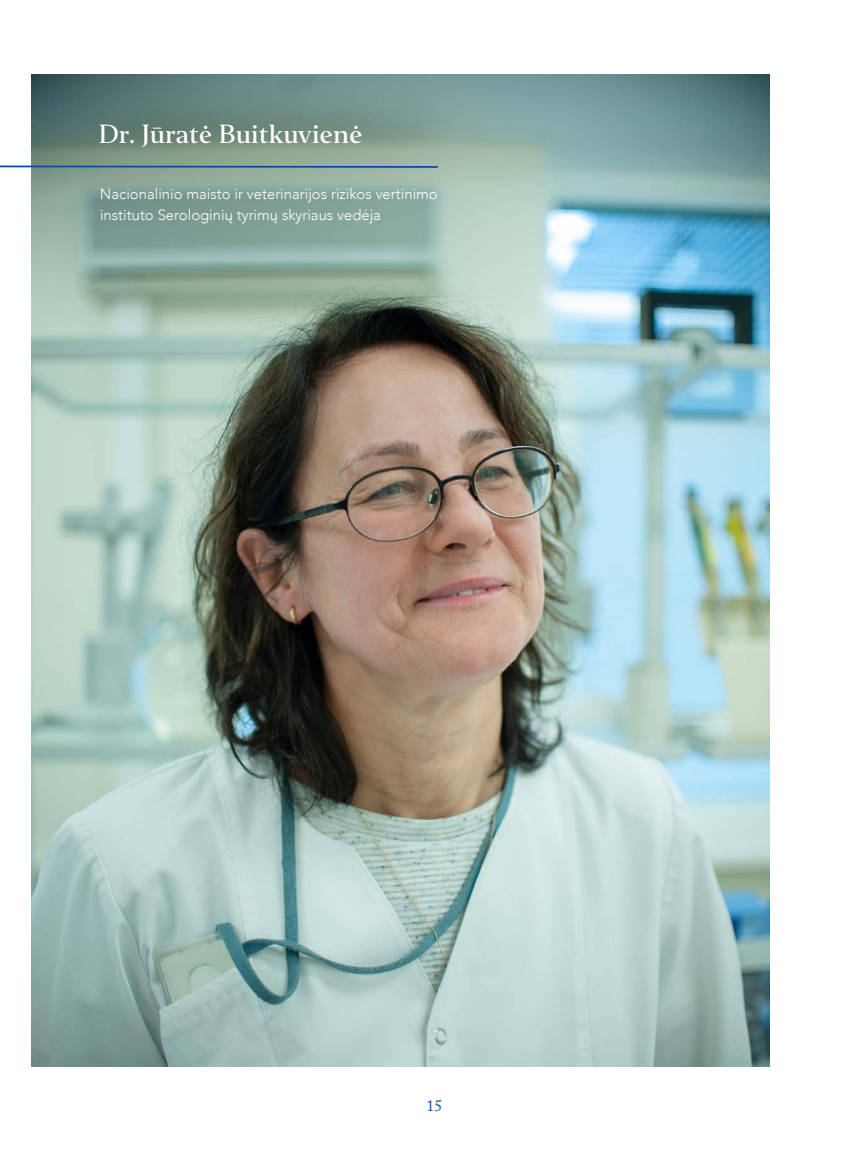
<style>
.page{position:relative;width:844px;height:1166px;background:#fff}
.page>*{position:absolute;margin:0;border:0;box-sizing:border-box;transform-origin:0 0}
.t1{font:500 24.5px "Editor";color:#fff}
.t2{font:15.75px "Adobe Caslon Pro";color:#034ea2}
.t3{font:300 14.88px/21px "Avenir";color:#fff}
</style>
<div class="page">
<img style="left:31px;top:74px;width:738px;height:993px">
<svg style="left:0;top:164px;width:439px;height:5px;background:#638c9e"></svg>
<h1 class="t1" style="left:99px;top:119px;width:265px">Dr. Jūratė Buitkuvienė</h1>
<p class="t3" style="left:100px;top:184px;width:339px">Nacionalinio maisto ir veterinarijos rizikos vertinimo instituto Serologinių tyrimų skyriaus vedėja</p>
<p class="t2" style="left:426px;top:1096px;width:17px">15</p>
</div>
